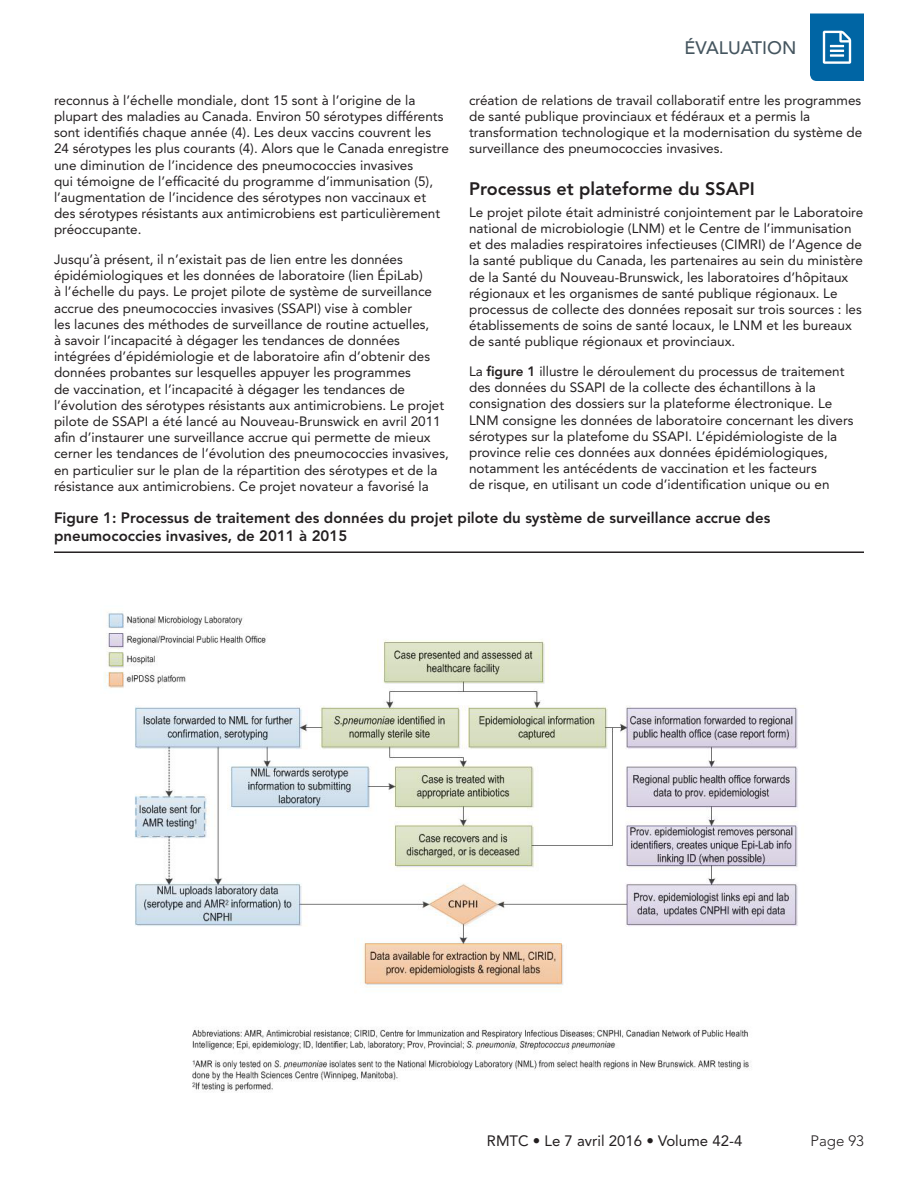
<style>
.page{position:relative;width:918px;height:1188px;background:#fff}
.page>*{position:absolute;margin:0;border:0;box-sizing:border-box;transform-origin:0 0}
.A_-_H3{font:800 18px "Avenir LT Std";color:#231f20}
.t1{font:500 18px "Avenir LT Std";color:#45555f}
.A_-_Fig_Cap{font:800 15px/18px "Avenir LT Std";color:#231f20}
.Footer_-_Left__Page{font:15px "Avenir LT Std";color:#231f20}
.Footer_-_Right__Page{font:300 15px "Avenir LT Std";color:#231f20}
.A_-_Body{font:13.5px/16.2px "Avenir LT Std";color:#231f20}
.s1{font-weight:800}
</style>
<div class="page">
<svg style="left:810px;top:14px;width:54px;height:67px;background:#1c76ae"></svg>
<hr style="left:54px;top:551px;width:810px;height:2px;background:#231f20">
<img style="left:105px;top:613px;width:693px;height:479px">
<h1 class="t1" style="left:685px;top:37px;width:113px">ÉVALUATION</h1>
<p class="A_-_Body" style="left:469px;top:92px;width:395px">création de relations de travail collaboratif entre les programmes de santé publique provinciaux et fédéraux et a permis la transformation technologique et la modernisation du système de surveillance des pneumococcies invasives.</p>
<p class="A_-_H3" style="left:469px;top:178px;width:287px">Processus et plateforme du SSAPI</p>
<p class="A_-_Body" style="left:469px;top:204px;width:396px">Le projet pilote était administré conjointement par le Laboratoire national de microbiologie (LNM) et le Centre de l’immunisation et des maladies respiratoires infectieuses (CIMRI) de l’Agence de la santé publique du Canada, les partenaires au sein du ministère de la Santé du Nouveau-Brunswick, les laboratoires d’hôpitaux régionaux et les organismes de santé publique régionaux. Le processus de collecte des données reposait sur trois sources : les établissements de soins de santé locaux, le LNM et les bureaux de santé publique régionaux et provinciaux.</p>
<p class="A_-_Body" style="left:469px;top:363px;width:386px">La <span class="s1">figure 1</span> illustre le déroulement du processus de traitement des données du SSAPI de la collecte des échantillons à la consignation des dossiers sur la plateforme électronique. Le LNM consigne les données de laboratoire concernant les divers sérotypes sur la platefome du SSAPI. L’épidémiologiste de la province relie ces données aux données épidémiologiques, notamment les antécédents de vaccination et les facteurs<br>de risque, en utilisant un code d’identification unique ou en</p>
<p class="A_-_Fig_Cap" style="left:54px;top:509px;width:718px">Figure 1: Processus de traitement des données du projet pilote du système de surveillance accrue des pneumococcies invasives, de 2011 à 2015</p>
<p class="A_-_Body" style="left:54px;top:92px;width:396px">reconnus à l’échelle mondiale, dont 15 sont à l’origine de la plupart des maladies au Canada. Environ 50 sérotypes différents sont identifiés chaque année (4). Les deux vaccins couvrent les 24 sérotypes les plus courants (4). Alors que le Canada enregistre une diminution de l’incidence des pneumococcies invasives<br>qui témoigne de l’efficacité du programme d’immunisation (5), l’augmentation de l’incidence des sérotypes non vaccinaux et des sérotypes résistants aux antimicrobiens est particulièrement préoccupante.</p>
<p class="A_-_Body" style="left:54px;top:251px;width:396px">Jusqu’à présent, il n’existait pas de lien entre les données épidémiologiques et les données de laboratoire (lien ÉpiLab)<br>à l’échelle du pays. Le projet pilote de système de surveillance accrue des pneumococcies invasives (SSAPI) vise à combler<br>les lacunes des méthodes de surveillance de routine actuelles,<br>à savoir l’incapacité à dégager les tendances de données intégrées d’épidémiologie et de laboratoire afin d’obtenir des données probantes sur lesquelles appuyer les programmes<br>de vaccination, et l’incapacité à dégager les tendances de l’évolution des sérotypes résistants aux antimicrobiens. Le projet pilote de SSAPI a été lancé au Nouveau-Brunswick en avril 2011 afin d’instaurer une surveillance accrue qui permette de mieux cerner les tendances de l’évolution des pneumococcies invasives, en particulier sur le plan de la répartition des sérotypes et de la résistance aux antimicrobiens. Ce projet novateur a favorisé la</p>
<p class="Footer_-_Left__Page" style="left:487px;top:1133px;width:257px">RMTC • Le 7 avril 2016 • Volume 42-4</p>
<p class="Footer_-_Right__Page" style="left:811px;top:1132px;width:55px">Page 93</p>
</div>
